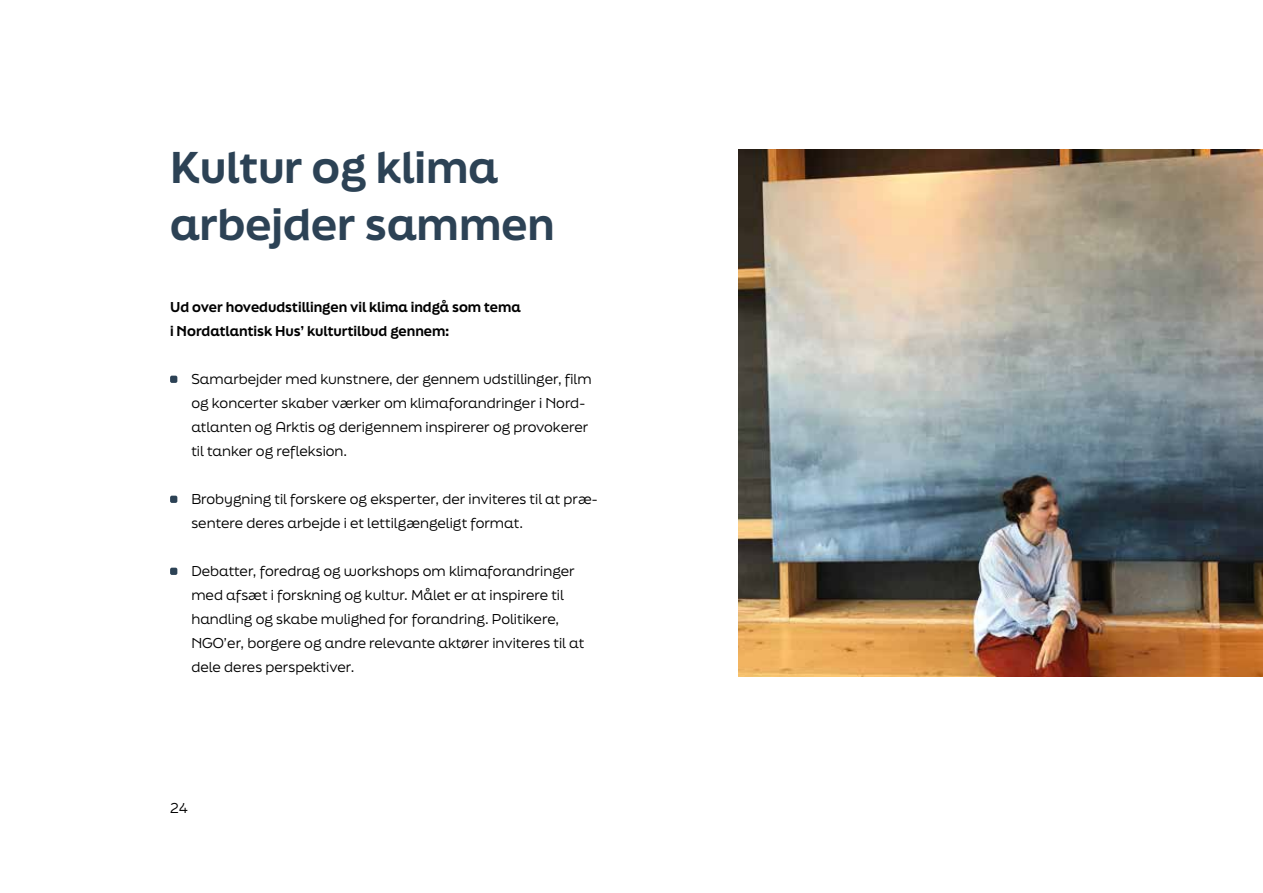
<style>
.page{position:relative;width:1263px;height:893px;background:#fff}
.page>*{position:absolute;margin:0;border:0;box-sizing:border-box;transform-origin:0 0}
.t1{font:800 42px/57px "Final Six";color:#2c4255}
.t2{font:13.5px/24px "Final Six";color:#000}
.t3{font:800 13.5px/24px "Final Six";color:#000}
</style>
<div class="page">
<div style="left:170px;top:376px;width:7px;height:7px;background:#2c4255;border-radius:2px"></div>
<div style="left:170px;top:496px;width:7px;height:7px;background:#2c4255;border-radius:2px"></div>
<div style="left:170px;top:568px;width:7px;height:7px;background:#2c4255;border-radius:2px"></div>
<img style="left:738px;top:149px;width:525px;height:527px">
<h1 class="t1" style="left:170px;top:137px;width:386px">Kultur og klima arbejder sammen</h1>
<p class="t3" style="left:170px;top:295px;width:352px">Ud over hovedudstillingen vil klima indgå som tema i Nordatlantisk Hus’ kulturtilbud gennem:</p>
<p class="t2" style="left:191px;top:367px;width:402px">Samarbejder med kunstnere, der gennem udstillinger, film og koncerter skaber værker om klimaforandringer i Nord&shy;atlanten og Arktis og derigennem inspirerer og provokerer til tanker og refleksion.</p>
<p class="t2" style="left:191px;top:487px;width:408px">Brobygning til forskere og eksperter, der inviteres til at præ&shy;sentere deres arbejde i et lettilgængeligt format.</p>
<p class="t2" style="left:191px;top:559px;width:394px">Debatter, foredrag og workshops om klimaforandringer med afsæt i forskning og kultur. Målet er at inspirere til handling og skabe mulighed for forandring. Politikere, NGO’er, borgere og andre relevante aktører inviteres til at dele deres perspektiver.</p>
<p class="t2" style="left:170px;top:796px;width:20px">24</p>
</div>
